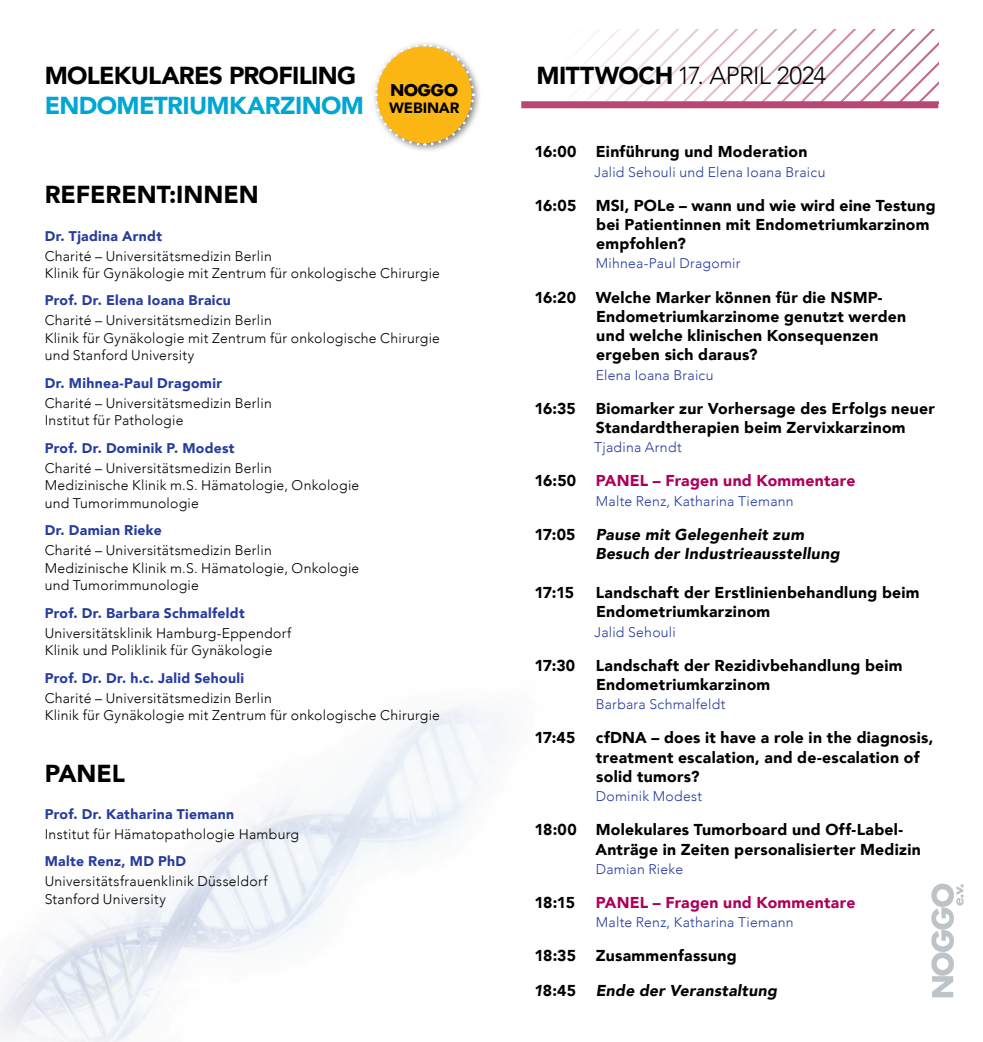
<style>
.page{position:relative;width:983px;height:1042px;background:#fff}
.page>*{position:absolute;margin:0;border:0;box-sizing:border-box;transform-origin:0 0}
.Modul{font:900 24.5px "Avenir";letter-spacing:-.025em;color:#000}
.Modul-2{font:300 24.5px "Avenir";letter-spacing:-.025em;color:#000}
.t1{font:900 24.5px "Avenir";letter-spacing:-.025em;color:#00a6d4}
.Modul-3{font:900 24.5px "Avenir";color:#000}
.Programm_Fließ{font:900 15.75px/19.2px "Avenir";letter-spacing:.015em;color:#000}
.Programm_Fließ-2{font:italic 900 15.75px/19.2px "Avenir";letter-spacing:.015em;color:#000}
.Programm_Fließ-3{font:900 15.75px "Avenir";letter-spacing:.015em;color:#ac0059}
.t2{font:700 15.75px "Futura";letter-spacing:-.05em;color:#000}
.Titel{font:900 14.88px "Avenir";letter-spacing:-.015em;color:#000}
.Referentenliste_Referentbeschreibung{font:300 14px/17.5px "Avenir";letter-spacing:.02em;color:#000}
.Referentenliste_Name_fett_farbig{font:900 14px "Avenir";letter-spacing:.02em;color:#263c9d}
.Programm_Name_Referent{font:300 14px "Avenir";letter-spacing:.015em;color:#263c9d}
.s1{font-weight:900}
.s2{color:#000}
.s3{font-style:normal}
</style>
<div class="page">
<img style="left:0;top:705px;width:506px;height:337px">
<svg style="left:580px;top:30px;width:358px;height:71px"></svg>
<div style="left:521px;top:101px;width:417px;height:7px;background:#b84773"></div>
<svg style="left:931px;top:883px;width:32px;height:114px"></svg>
<div style="left:370px;top:40px;width:113px;height:114px;background:#000;opacity:.55"></div>
<svg style="left:373px;top:43px;width:102px;height:104px"></svg>
<p class="Modul" style="left:45px;top:55px;width:313px">MOLEKULARES PROFILING</p>
<p class="t1" style="left:45px;top:84px;width:321px">ENDOMETRIUMKARZINOM</p>
<p class="t2" style="left:390px;top:78px;width:70px">NOGGO</p>
<p class="Titel" style="left:389px;top:95px;width:71px">WEBINAR</p>
<p class="Modul-3" style="left:45px;top:174px;width:215px">REFERENT:INNEN</p>
<p class="Referentenliste_Name_fett_farbig" style="left:45px;top:224px;width:119px">Dr. Tjadina Arndt</p>
<p class="Referentenliste_Referentbeschreibung" style="left:45px;top:247px;width:397px">Charité – Universitätsmedizin Berlin<br>Klinik für Gynäkologie mit Zentrum für onkologische Chirurgie</p>
<p class="Referentenliste_Name_fett_farbig" style="left:45px;top:289px;width:188px">Prof. Dr. Elena Ioana Braicu</p>
<p class="Referentenliste_Referentbeschreibung" style="left:45px;top:312px;width:397px">Charité – Universitätsmedizin Berlin<br>Klinik für Gynäkologie mit Zentrum für onkologische Chirurgie und Stanford University</p>
<p class="Referentenliste_Name_fett_farbig" style="left:45px;top:371px;width:179px">Dr. Mihnea-Paul Dragomir</p>
<p class="Referentenliste_Referentbeschreibung" style="left:45px;top:394px;width:228px">Charité – Universitätsmedizin Berlin<br>Institut für Pathologie</p>
<p class="Referentenliste_Name_fett_farbig" style="left:45px;top:436px;width:191px">Prof. Dr. Dominik P. Modest</p>
<p class="Referentenliste_Referentbeschreibung" style="left:45px;top:459px;width:316px">Charité – Universitätsmedizin Berlin<br>Medizinische Klinik m.S. Hämatologie, Onkologie und Tumorimmunologie</p>
<p class="Referentenliste_Name_fett_farbig" style="left:45px;top:518px;width:118px">Dr. Damian Rieke</p>
<p class="Referentenliste_Referentbeschreibung" style="left:45px;top:542px;width:316px">Charité – Universitätsmedizin Berlin<br>Medizinische Klinik m.S. Hämatologie, Onkologie und Tumorimmunologie</p>
<p class="Referentenliste_Name_fett_farbig" style="left:45px;top:601px;width:201px">Prof. Dr. Barbara Schmalfeldt</p>
<p class="Referentenliste_Referentbeschreibung" style="left:45px;top:624px;width:248px">Universitätsklinik Hamburg-Eppendorf<br>Klinik und Poliklinik für Gynäkologie</p>
<p class="Referentenliste_Name_fett_farbig" style="left:45px;top:666px;width:201px">Prof. Dr. Dr. h.c. Jalid Sehouli</p>
<p class="Referentenliste_Referentbeschreibung" style="left:45px;top:689px;width:397px">Charité – Universitätsmedizin Berlin<br>Klinik für Gynäkologie mit Zentrum für onkologische Chirurgie</p>
<p class="Modul" style="left:45px;top:752px;width:82px">PANEL</p>
<p class="Referentenliste_Name_fett_farbig" style="left:45px;top:802px;width:191px">Prof. Dr. Katharina Tiemann</p>
<p class="Referentenliste_Referentbeschreibung" style="left:45px;top:825px;width:256px">Institut für Hämatopathologie Hamburg</p>
<p class="Referentenliste_Name_fett_farbig" style="left:45px;top:849px;width:143px">Malte Renz, MD PhD</p>
<p class="Referentenliste_Referentbeschreibung" style="left:45px;top:873px;width:224px">Universitätsfrauenklinik Düsseldorf<br>Stanford University</p>
<p class="Modul-2" style="left:536px;top:61px;width:291px"><span class="s1">MITTWOCH</span> 17. APRIL 2024</p>
<p class="Programm_Fließ" style="left:534px;top:142px;width:274px">16:00 Einführung und Moderation</p>
<p class="Programm_Name_Referent" style="left:594px;top:163px;width:232px">Jalid Sehouli und Elena Ioana Braicu</p>
<p class="Programm_Fließ" style="left:596px;top:195px;width:341px;text-indent:-62px">16:05 MSI, POLe – wann und wie wird eine Testung bei Patientinnen mit Endometriumkarzinom empfohlen?</p>
<p class="Programm_Name_Referent" style="left:595px;top:255px;width:146px">Mihnea-Paul Dragomir</p>
<p class="Programm_Fließ" style="left:596px;top:287px;width:311px;text-indent:-62px">16:20 Welche Marker können für die NSMP-Endometriumkarzinome genutzt werden und welche klinischen Konsequenzen ergeben sich daraus?</p>
<p class="Programm_Name_Referent" style="left:595px;top:366px;width:119px">Elena Ioana Braicu</p>
<p class="Programm_Fließ" style="left:534px;top:398px;width:43px">16:35</p>
<p class="Programm_Fließ" style="left:595px;top:398px;width:340px">Biomarker zur Vorhersage des Erfolgs neuer<br>Standardtherapien beim Zervixkarzinom</p>
<p class="Programm_Name_Referent" style="left:594px;top:439px;width:89px">Tjadina Arndt</p>
<p class="Programm_Fließ-3" style="left:534px;top:467px;width:322px"><span class="s2">16:50</span> PANEL – Fragen und Kommentare</p>
<p class="Programm_Name_Referent" style="left:595px;top:492px;width:199px">Malte Renz, Katharina Tiemann</p>
<p class="Programm_Fließ" style="left:534px;top:524px;width:43px">17:05</p>
<p class="Programm_Fließ-2" style="left:595px;top:524px;width:245px">Pause mit Gelegenheit zum<br>Besuch der Industrieausstellung</p>
<p class="Programm_Fließ" style="left:534px;top:582px;width:41px">17:15</p>
<p class="Programm_Fließ" style="left:595px;top:582px;width:325px">Landschaft der Erstlinienbehandlung beim<br>Endometriumkarzinom</p>
<p class="Programm_Name_Referent" style="left:594px;top:623px;width:83px">Jalid Sehouli</p>
<p class="Programm_Fließ" style="left:534px;top:655px;width:42px">17:30</p>
<p class="Programm_Fließ" style="left:595px;top:655px;width:308px">Landschaft der Rezidivbehandlung beim<br>Endometriumkarzinom</p>
<p class="Programm_Name_Referent" style="left:595px;top:696px;width:131px">Barbara Schmalfeldt</p>
<p class="Programm_Fließ" style="left:534px;top:728px;width:43px">17:45</p>
<p class="Programm_Fließ" style="left:595px;top:728px;width:339px">cfDNA – does it have a role in the diagnosis, treatment escalation, and de-escalation of solid tumors?</p>
<p class="Programm_Name_Referent" style="left:595px;top:788px;width:108px">Dominik Modest</p>
<p class="Programm_Fließ" style="left:595px;top:820px;width:327px;text-indent:-61px">18:00 Molekulares Tumorboard und Off-Label-<br>Anträge in Zeiten personalisierter Medizin</p>
<p class="Programm_Name_Referent" style="left:595px;top:861px;width:89px">Damian Rieke</p>
<p class="Programm_Fließ" style="left:534px;top:892px;width:42px">18:15</p>
<p class="Programm_Fließ-3" style="left:595px;top:889px;width:261px">PANEL – Fragen und Kommentare</p>
<p class="Programm_Name_Referent" style="left:595px;top:914px;width:199px">Malte Renz, Katharina Tiemann</p>
<p class="Programm_Fließ" style="left:534px;top:946px;width:204px">18:35 Zusammenfassung</p>
<p class="Programm_Fließ-2" style="left:533px;top:980px;width:245px">1<span class="s3">8:45</span> Ende der Veranstaltung</p>
</div>
